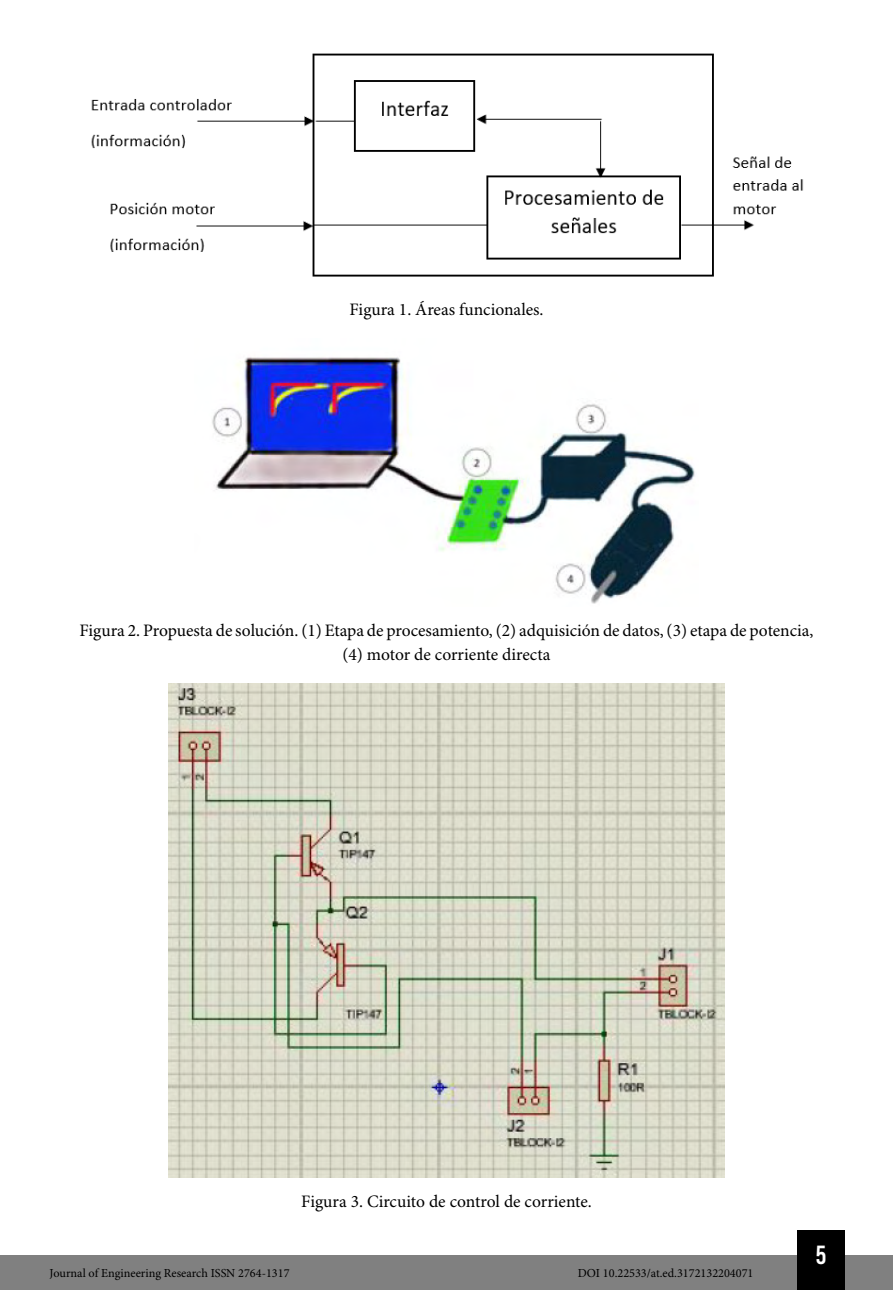
<style>
.page{position:relative;width:893px;height:1290px;background:#fff}
.page>*{position:absolute;margin:0;border:0;box-sizing:border-box;transform-origin:0 0}
.t1{font:26.25px "Bebas Kai";color:#fff}
.t2{font:17.5px/24.5px "Minion Pro";color:#000;text-align:center}
.t3{font:12.25px "Minion Pro";color:#000}
</style>
<div class="page">
<div style="left:0;top:1255px;width:893px;height:35px;background:#808080"></div>
<div style="left:797px;top:1230px;width:48px;height:60px;background:#000"></div>
<img style="left:91px;top:53px;width:713px;height:224px">
<img style="left:212px;top:357px;width:483px;height:247px">
<img style="left:169px;top:683px;width:555px;height:494px">
<p class="t2" style="left:349px;top:298px;width:196px">Figura 1. Áreas funcionales.</p>
<p class="t2" style="left:79px;top:618px;width:736px">Figura 2. Propuesta de solución. (1) Etapa de procesamiento, (2) adquisición de datos, (3) etapa de potencia, (4) motor de corriente directa</p>
<p class="t2" style="left:301px;top:1189px;width:292px">Figura 3. Circuito de control de corriente.</p>
<p class="t3" style="left:50px;top:1266px;width:241px">Journal of Engineering Research ISSN 2764-1317</p>
<p class="t3" style="left:578px;top:1266px;width:177px">DOI 10.22533/at.ed.3172132204071</p>
<h1 class="t1" style="left:816px;top:1241px;width:12px">5</h1>
</div>
